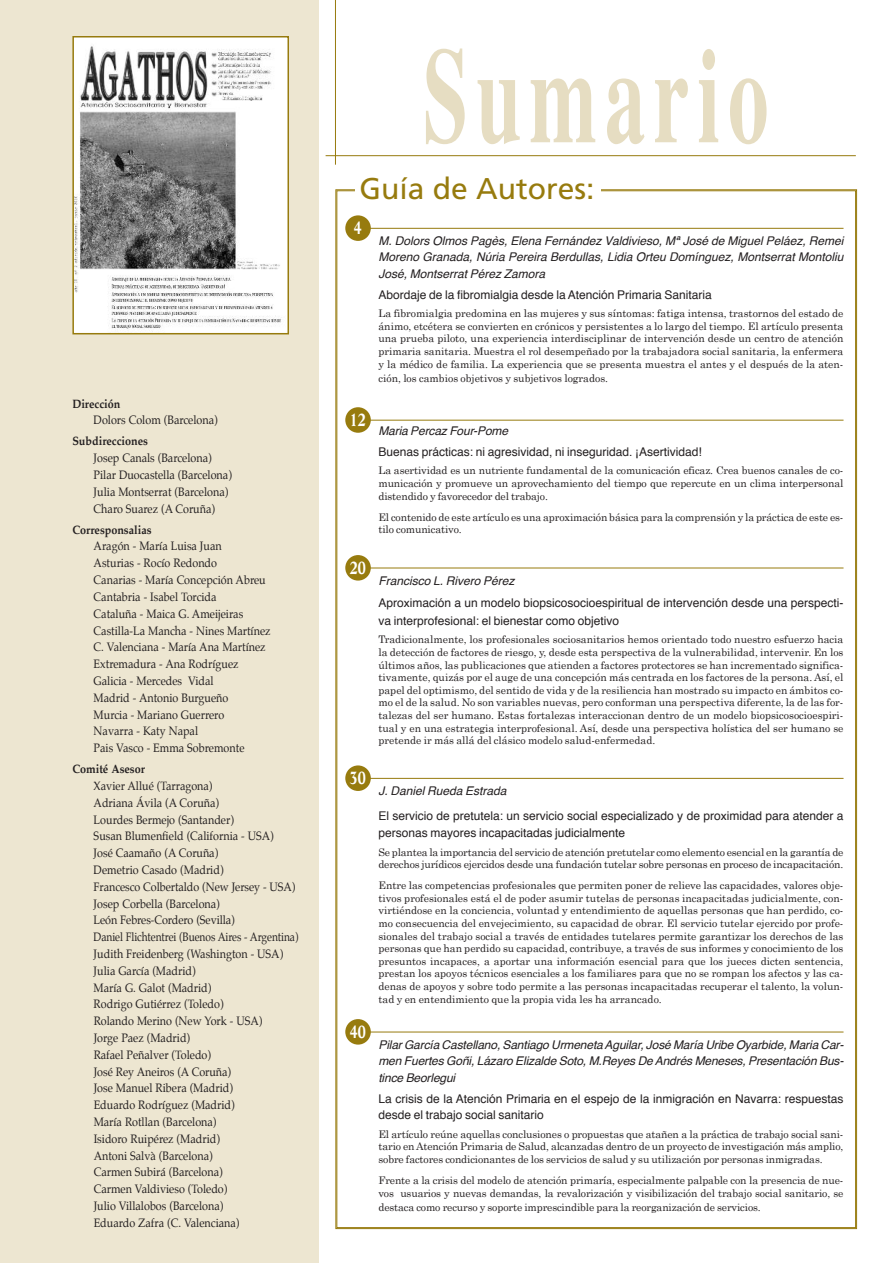
<style>
.page{position:relative;width:893px;height:1263px;background:#fff}
.page>*{position:absolute;margin:0;border:0;box-sizing:border-box;transform-origin:0 0}
.t1{font:700 135px "Times";letter-spacing:.1em;color:#e6ddc2;scale:.6 1}
.t2{font:30px "Frutiger";color:#977b0e}
.t3{font:700 18px "Life";color:#fff;scale:.8 1}
.t4{font:12px/16.8px "Palatino";color:#231f20;scale:.9 1}
.t5{font:12px/16.5px "Helvetica";color:#231f20}
.t6{font:italic 12px/16.5px "Helvetica";color:#231f20;text-align:justify}
.t7{font:700 12px "Palatino";color:#231f20;scale:.9 1}
.t8{font:10.5px/12.6px "Century Schoolbook";letter-spacing:-.01em;color:#231f20;text-align:justify}
</style>
<div class="page">
<div style="left:0;top:0;width:319px;height:1263px;background:#ede6d1"></div>
<img style="left:75px;top:39px;width:211px;height:292px">
<div style="left:72px;top:36px;width:217px;height:298px;border:2px solid #977b0e"></div>
<hr style="left:335px;top:0;width:1px;height:165px;background:#977b0e">
<hr style="left:326px;top:155px;width:530px;height:1px;background:#977b0e">
<div style="left:345px;top:407px;width:26px;height:26px;background:#977b0e;border-radius:13px"></div>
<hr style="left:369px;top:420px;width:474px;height:1px;background:#977b0e">
<div style="left:345px;top:555px;width:26px;height:26px;background:#977b0e;border-radius:13px"></div>
<hr style="left:369px;top:568px;width:474px;height:1px;background:#977b0e">
<div style="left:345px;top:765px;width:26px;height:26px;background:#977b0e;border-radius:13px"></div>
<hr style="left:369px;top:778px;width:474px;height:1px;background:#977b0e">
<div style="left:345px;top:1019px;width:26px;height:25px;background:#977b0e;border-radius:13px"></div>
<hr style="left:369px;top:1032px;width:474px;height:1px;background:#977b0e">
<div style="left:345px;top:215px;width:26px;height:26px;background:#977b0e;border-radius:13px"></div>
<hr style="left:369px;top:228px;width:474px;height:1px;background:#977b0e">
<p class="t7" style="left:72px;top:398px;width:55px">Dirección</p>
<p class="t4" style="left:94px;top:413px;width:139px">Dolors Colom (Barcelona)</p>
<p class="t7" style="left:72px;top:436px;width:85px">Subdirecciones</p>
<p class="t4" style="left:94px;top:450px;width:155px">Josep Canals (Barcelona)<br>Pilar Duocastella (Barcelona)<br>Julia Montserrat (Barcelona)<br>Charo Suarez (A Coruña)</p>
<p class="t7" style="left:72px;top:524px;width:89px">Corresponsalias</p>
<p class="t4" style="left:94px;top:539px;width:198px">Aragón - María Luisa Juan<br>Asturias - Rocío Redondo<br>Canarias - María Concepción Abreu<br>Cantabria - Isabel Torcida<br>Cataluña - Maica G. Ameijeiras<br>Castilla-La Mancha - Nines Martínez<br>C. Valenciana - María Ana Martínez<br>Extremadura - Ana Rodríguez<br>Galicia - Mercedes Vidal<br>Madrid - Antonio Burgueño<br>Murcia - Mariano Guerrero<br>Navarra - Katy Napal<br>Pais Vasco - Emma Sobremonte</p>
<p class="t7" style="left:72px;top:763px;width:82px">Comité Asesor</p>
<p class="t4" style="left:94px;top:778px;width:229px">Xavier Allué (Tarragona)<br>Adriana Ávila (A Coruña)<br>Lourdes Bermejo (Santander)<br>Susan Blumenfield (California - USA)<br>José Caamaño (A Coruña)<br>Demetrio Casado (Madrid)<br>Francesco Colbertaldo (New Jersey - USA)<br>Josep Corbella (Barcelona)<br>León Febres-Cordero (Sevilla)<br>Daniel Flichtentrei (Buenos Aires - Argentina)<br>Judith Freidenberg (Washington - USA)<br>Julia García (Madrid)<br>María G. Galot (Madrid)<br>Rodrigo Gutiérrez (Toledo)<br>Rolando Merino (New York - USA)<br>Jorge Paez (Madrid)<br>Rafael Peñalver (Toledo)<br>José Rey Aneiros (A Coruña)<br>Jose Manuel Ribera (Madrid)<br>Eduardo Rodríguez (Madrid)<br>María Rotllan (Barcelona)<br>Isidoro Ruipérez (Madrid)<br>Antoni Salvà (Barcelona)<br>Carmen Subirá (Barcelona)<br>Carmen Valdivieso (Toledo)<br>Julio Villalobos (Barcelona)<br>Eduardo Zafra (C. Valenciana)</p>
<h1 class="t1" style="left:423px;top:41px;width:577px">Sumario</h1>
<h2 class="t2" style="left:360px;top:177px;width:236px">Guía de Autores:</h2>
<h3 class="t3" style="left:354px;top:220px;width:12px">4</h3>
<h3 class="t3" style="left:350px;top:412px;width:22px">12</h3>
<h3 class="t3" style="left:350px;top:560px;width:22px">20</h3>
<h3 class="t3" style="left:350px;top:770px;width:22px">30</h3>
<h3 class="t3" style="left:350px;top:1024px;width:22px">40</h3>
<p class="t6" style="left:378px;top:233px;width:466px">M. Dolors Olmos Pagès, Elena Fernández Valdivieso, Mª José de Miguel Peláez, Remei Moreno Granada, Núria Pereira Berdullas, Lidia Orteu Domínguez, Montserrat Montoliu José, Montserrat Pérez Zamora</p>
<p class="t5" style="left:378px;top:287px;width:335px">Abordaje de la fibromialgia desde la Atención Primaria Sanitaria</p>
<p class="t8" style="left:378px;top:307px;width:466px">La fibromialgia predomina en las mujeres y sus síntomas: fatiga intensa, trastornos del estado de ánimo, etcétera se convierten en crónicos y persistentes a lo largo del tiempo. El artículo presenta una prueba piloto, una experiencia interdisciplinar de intervención desde un centro de atención primaria sanitaria. Muestra el rol desempeñado por la trabajadora social sanitaria, la enfermera y la médico de familia. La experiencia que se presenta muestra el antes y el después de la aten-</p>
<p class="t8" style="left:378px;top:372px;width:231px">ción, los cambios objetivos y subjetivos logrados.</p>
<p class="t6" style="left:378px;top:423px;width:131px">Maria Percaz Four-Pome</p>
<p class="t5" style="left:378px;top:444px;width:325px">Buenas prácticas: ni agresividad, ni inseguridad. ¡Asertividad!</p>
<p class="t8" style="left:378px;top:464px;width:466px">La asertividad es un nutriente fundamental de la comunicación eficaz. Crea buenos canales de co&shy;municación y promueve un aprovechamiento del tiempo que repercute en un clima interpersonal distendido y favorecedor del trabajo.</p>
<p class="t8" style="left:378px;top:510px;width:466px">El contenido de este artículo es una aproximación básica para la comprensión y la práctica de este es&shy;tilo comunicativo.</p>
<p class="t6" style="left:378px;top:573px;width:138px">Francisco L. Rivero Pérez</p>
<p class="t5" style="left:378px;top:594px;width:466px;line-height:18px">Aproximación a un modelo biopsicosocioespiritual de intervención desde una perspecti&shy;va interprofesional: el bienestar como objetivo</p>
<p class="t8" style="left:378px;top:633px;width:466px">Tradicionalmente, los profesionales sociosanitarios hemos orientado todo nuestro esfuerzo hacia la detección de factores de riesgo, y, desde esta perspectiva de la vulnerabilidad, intervenir. En los últimos años, las publicaciones que atienden a factores protectores se han incrementado significa&shy;tivamente, quizás por el auge de una concepción más centrada en los factores de la persona. Así, el papel del optimismo, del sentido de vida y de la resiliencia han mostrado su impacto en ámbitos co&shy;mo el de la salud. No son variables nuevas, pero conforman una perspectiva diferente, la de las for&shy;talezas del ser humano. Estas fortalezas interaccionan dentro de un modelo biopsicosocioespiri&shy;tual y en una estrategia interprofesional. Así, desde una perspectiva holística del ser humano se pretende ir más allá del clásico modelo salud-enfermedad.</p>
<p class="t6" style="left:378px;top:784px;width:130px">J. Daniel Rueda Estrada</p>
<p class="t5" style="left:378px;top:809px;width:466px">El servicio de pretutela: un servicio social especializado y de proximidad para atender a personas mayores incapacitadas judicialmente</p>
<p class="t8" style="left:378px;top:845px;width:466px">Se plantea la importancia del servicio de atención pretutelar como elemento esencial en la garantía de derechos jurídicos ejercidos desde una fundación tutelar sobre personas en proceso de incapacitación.</p>
<p class="t8" style="left:378px;top:879px;width:466px">Entre las competencias profesionales que permiten poner de relieve las capacidades, valores obje&shy;tivos profesionales está el de poder asumir tutelas de personas incapacitadas judicialmente, con&shy;virtiéndose en la conciencia, voluntad y entendimiento de aquellas personas que han perdido, co&shy;mo consecuencia del envejecimiento, su capacidad de obrar. El servicio tutelar ejercido por profe&shy;sionales del trabajo social a través de entidades tutelares permite garantizar los derechos de las personas que han perdido su capacidad, contribuye, a través de sus informes y conocimiento de los presuntos incapaces, a aportar una información esencial para que los jueces dicten sentencia, prestan los apoyos técnicos esenciales a los familiares para que no se rompan los afectos y las ca&shy;denas de apoyos y sobre todo permite a las personas incapacitadas recuperar el talento, la volun&shy;tad y en entendimiento que la propia vida les ha arrancado.</p>
<p class="t6" style="left:378px;top:1037px;width:466px">Pilar García Castellano, Santiago Urmeneta Aguilar, José María Uribe Oyarbide, Maria Car&shy;men Fuertes Goñi, Lázaro Elizalde Soto, M.Reyes De Andrés Meneses, Presentación Bus&shy;tince Beorlegui</p>
<p class="t5" style="left:378px;top:1091px;width:466px">La crisis de la Atención Primaria en el espejo de la inmigración en Navarra: respuestas desde el trabajo social sanitario</p>
<p class="t8" style="left:378px;top:1127px;width:466px">El artículo reúne aquellas conclusiones o propuestas que atañen a la práctica de trabajo social sani&shy;tario enAtención Primaria de Salud, alcanzadas dentro de un proyecto de investigación más amplio, sobre factores condicionantes de los servicios de salud y su utilización por personas inmigradas.</p>
<p class="t8" style="left:378px;top:1173px;width:466px">Frente a la crisis del modelo de atención primaría, especialmente palpable con la presencia de nue&shy;vos usuarios y nuevas demandas, la revalorización y visibilización del trabajo social sanitario, se</p>
<p class="t8" style="left:378px;top:1201px;width:384px">destaca como recurso y soporte imprescindible para la reorganización de servicios.</p>
</div>
